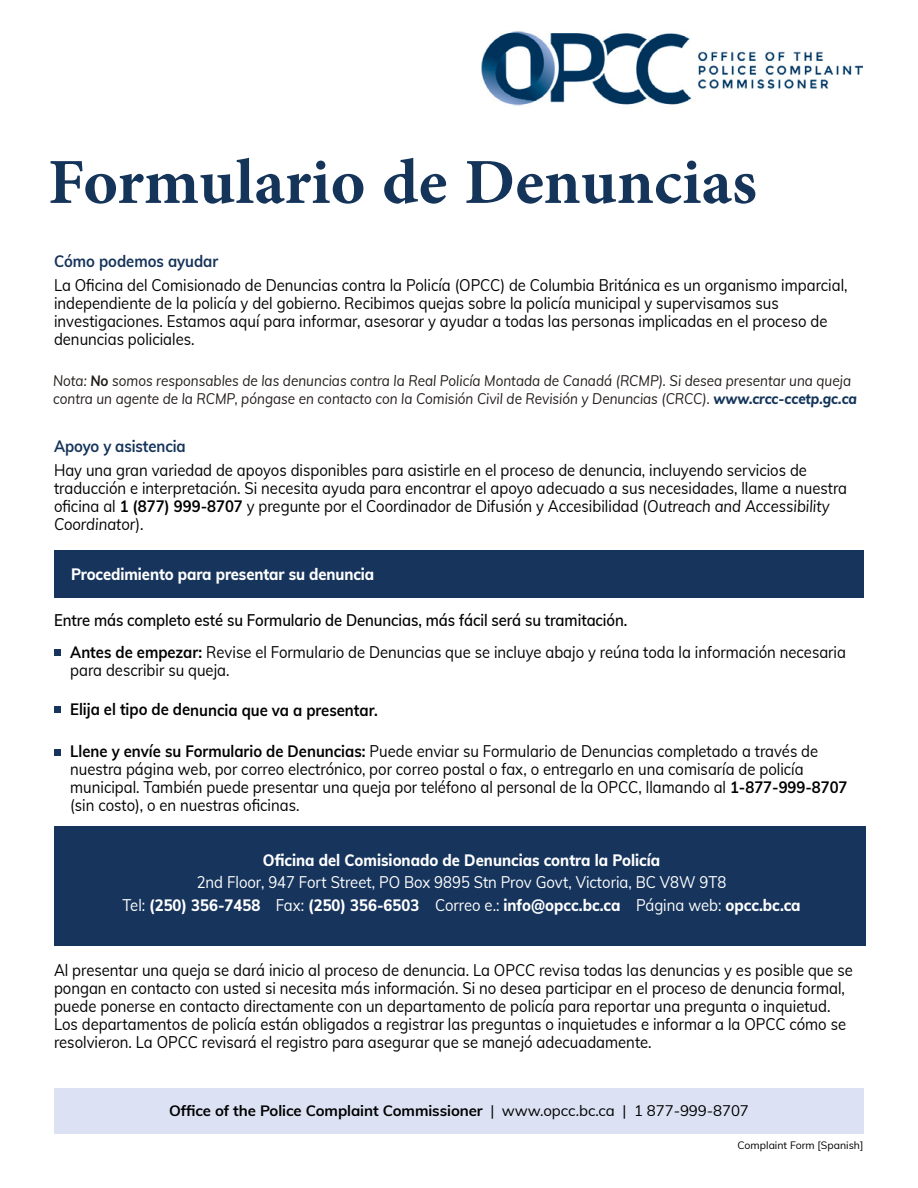
<style>
.page{position:relative;width:918px;height:1188px;background:#fff}
.page>*{position:absolute;margin:0;border:0;box-sizing:border-box;transform-origin:0 0}
.t1{font:700 90px "Adobe Arabic";color:#15345a}
.t2{font:16.5px/18px "Muli";color:#000;scale:.9 1}
.t3{font:16.5px/22.5px "Muli";color:#fff;text-align:center;scale:.9 1}
.t4{font:800 16.5px "Muli";color:#fff;scale:.9 1}
.t5{font:600 16.5px "Muli";letter-spacing:-.005em;color:#000;scale:.9 1}
.t6{font:700 16.5px "Muli";letter-spacing:-.005em;color:#000;scale:.9 1}
.t7{font:700 16.5px "Muli";letter-spacing:-.005em;color:#15345a;scale:.9 1}
.t8{font:italic 15px/18px "Muli";color:#211b19;scale:.9 1}
.t9{font:700 15px "Muli";letter-spacing:-.005em;color:#000}
.t10{font:10.5px "Muli";color:#000}
.s1{font-weight:700}
.s2{font-weight:800;color:#14355b}
.s3{font-style:italic}
.s4{font-weight:800}
.s5{font-weight:400}
</style>
<div class="page">
<div style="left:54px;top:1088px;width:810px;height:46px;background:#dce2f3"></div>
<div style="left:54px;top:826px;width:812px;height:120px;background:#16345c"></div>
<img style="left:481px;top:31px;width:211px;height:75px">
<img style="left:698px;top:51px;width:165px;height:38px">
<div style="left:54px;top:550px;width:810px;height:48px;background:#16345c"></div>
<div style="left:54px;top:649px;width:7px;height:7px;background:#16345c"></div>
<div style="left:54px;top:706px;width:7px;height:7px;background:#16345c"></div>
<div style="left:54px;top:749px;width:7px;height:7px;background:#16345c"></div>
<h1 class="t1" style="left:48px;top:119px;width:710px">Formulario de Denuncias</h1>
<p class="t7" style="left:54px;top:249px;width:184px">Cómo podemos ayudar</p>
<p class="t2" style="left:54px;top:275px;width:883px">La Oficina del Comisionado de Denuncias contra la Policía (OPCC) de Columbia Británica es un organismo imparcial, independiente de la policía y del gobierno. Recibimos quejas sobre la policía municipal y supervisamos sus investigaciones. Estamos aquí para informar, asesorar y ayudar a todas las personas implicadas en el proceso de denuncias policiales.</p>
<p class="t8" style="left:53px;top:371px;width:895px">Nota: <span class="s1">No</span> somos responsables de las denuncias contra la Real Policía Montada de Canadá (RCMP). Si desea presentar una queja contra un agente de la RCMP, póngase en contacto con la Comisión Civil de Revisión y Denuncias (CRCC). <span class="s2">www.crcc-ccetp.gc.ca</span></p>
<p class="t7" style="left:54px;top:434px;width:148px">Apoyo y asistencia</p>
<p class="t2" style="left:54px;top:460px;width:883px">Hay una gran variedad de apoyos disponibles para asistirle en el proceso de denuncia, incluyendo servicios de traducción e interpretación. Si necesita ayuda para encontrar el apoyo adecuado a sus necesidades, llame a nuestra oficina al <span class="s1">1 (877) 999-8707</span> y pregunte por el Coordinador de Difusión y Accesibilidad (<span class="s3">Outreach and Accessibility Coordinator</span>).</p>
<p class="t4" style="left:71px;top:562px;width:338px">Procedimiento para presentar su denuncia</p>
<p class="t5" style="left:54px;top:609px;width:639px">Entre más completo esté su Formulario de Denuncias, más fácil será su tramitación.</p>
<p class="t2" style="left:70px;top:642px;width:864px"><span class="s1">Antes de empezar:</span> Revise el Formulario de Denuncias que se incluye abajo y reúna toda la información necesaria para describir su queja.</p>
<p class="t6" style="left:70px;top:698px;width:344px">Elija el tipo de denuncia que va a presentar.</p>
<p class="t2" style="left:70px;top:741px;width:865px"><span class="s1">Llene y envíe su Formulario de Denuncias:</span> Puede enviar su Formulario de Denuncias completado a través de nuestra página web, por correo electrónico, por correo postal o fax, o entregarlo en una comisaría de policía municipal. También puede presentar una queja por teléfono al personal de la OPCC, llamando al <span class="s1">1-877-999-8707 </span>(sin costo), o en nuestras oficinas.</p>
<p class="t4" style="left:263px;top:848px;width:443px">Oficina del Comisionado de Denuncias contra la Policía</p>
<p class="t3" style="left:122px;top:870px;width:755px">2nd Floor, 947 Fort Street, PO Box 9895 Stn Prov Govt, Victoria, BC V8W 9T8<br>Tel: <span class="s4">(250) 356-7458</span> Fax: <span class="s4">(250) 356-6503</span> Correo e.: <span class="s4">info@opcc.bc.ca</span> Página web: <span class="s4">opcc.bc.ca</span></p>
<p class="t2" style="left:54px;top:960px;width:889px">Al presentar una queja se dará inicio al proceso de denuncia. La OPCC revisa todas las denuncias y es posible que se pongan en contacto con usted si necesita más información. Si no desea participar en el proceso de denuncia formal, puede ponerse en contacto directamente con un departamento de policía para reportar una pregunta o inquietud.<br>Los departamentos de policía están obligados a registrar las preguntas o inquietudes e informar a la OPCC cómo se resolvieron. La OPCC revisará el registro para asegurar que se manejó adecuadamente.</p>
<p class="t9" style="left:169px;top:1099px;width:581px">Office of the Police Complaint Commissioner <span class="s5">| www.opcc.bc.ca | 1 877-999-8707</span></p>
<p class="t10" style="left:738px;top:1137px;width:127px">Complaint Form [Spanish]</p>
</div>
